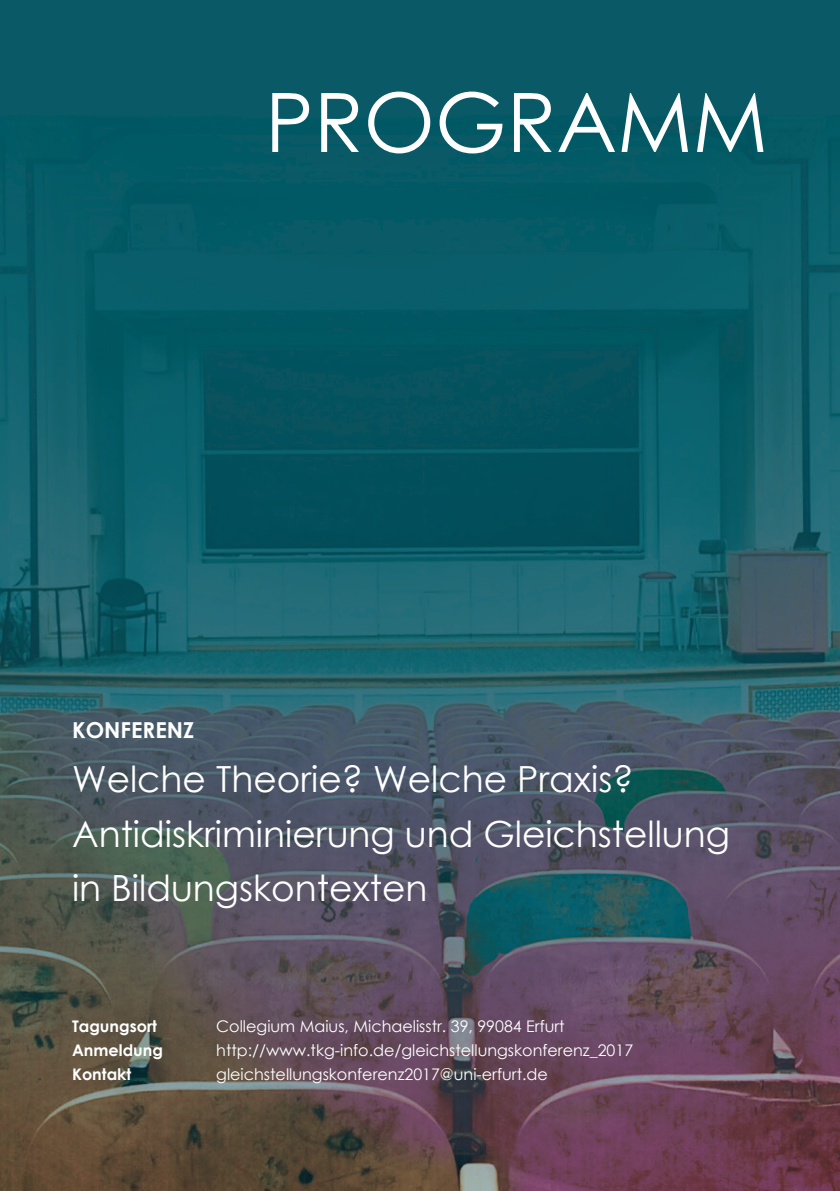
<style>
.page{position:relative;width:840px;height:1191px;background:#fff}
.page>*{position:absolute;margin:0;border:0;box-sizing:border-box;transform-origin:0 0}
.t1{font:82px "Century Gothic";color:#fff}
.t2{font:36px "Century Gothic";color:#fff}
.t3{font:700 22px "Century Gothic";color:#fff}
.t4{font:16px "Century Gothic";color:#fff}
.t5{font:700 16px "Century Gothic";color:#fff}
</style>
<div class="page">
<img style="left:0;top:0;width:839px;height:1191px">
<p class="t1" style="left:265px;top:65px;width:504px">PROGRAMM</p>
<p class="t3" style="left:72px;top:713px;width:123px">KONFERENZ</p>
<p class="t2" style="left:72px;top:754px;width:562px">Welche Theorie? Welche Praxis?</p>
<p class="t2" style="left:72px;top:808px;width:659px">Antidiskriminierung und Gleichstellung</p>
<p class="t2" style="left:72px;top:863px;width:356px">in Bildungskontexten</p>
<p class="t5" style="left:72px;top:1014px;width:86px">Tagungsort</p>
<p class="t4" style="left:216px;top:1015px;width:350px">Collegium Maius, Michaelisstr. 39, 99084 Erfurt</p>
<p class="t5" style="left:72px;top:1038px;width:92px">Anmeldung</p>
<p class="t4" style="left:216px;top:1039px;width:418px">http://www.tkg-info.de/gleichstellungskonferenz_2017</p>
<p class="t5" style="left:72px;top:1062px;width:61px">Kontakt</p>
<p class="t4" style="left:216px;top:1063px;width:333px">gleichstellungskonferenz2017@uni-erfurt.de</p>
</div>
